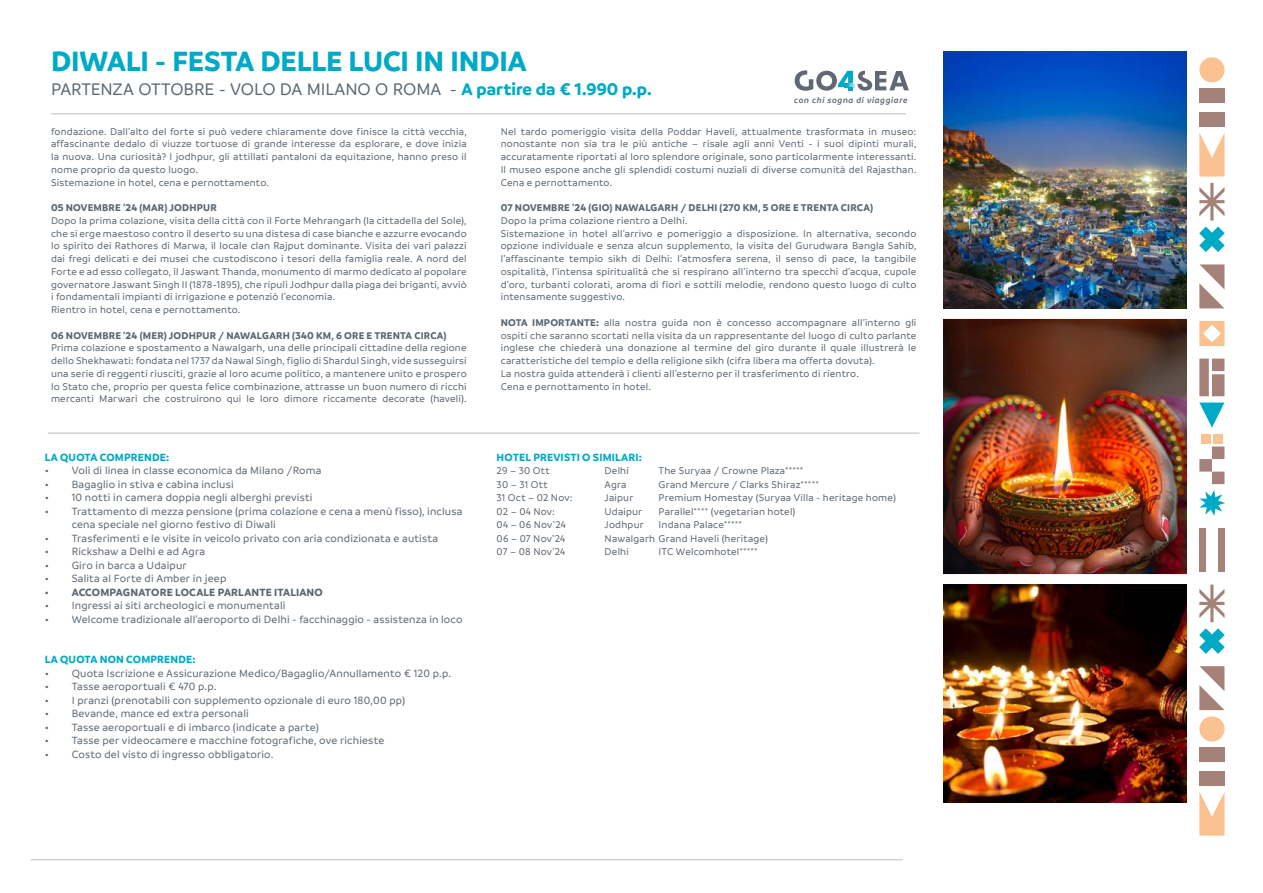
<style>
.page{position:relative;width:1263px;height:893px;background:#fff}
.page>*{position:absolute;margin:0;border:0;box-sizing:border-box;transform-origin:0 0}
.t1{font:700 30px "Branding";letter-spacing:-.005em;color:#00aac6}
.t2{font:500 18px "Branding";letter-spacing:-.005em;color:#5c6771}
.t3{font:500 11.25px/13.5px "Branding";letter-spacing:.015em;color:#5d6771}
.t4{font:700 11.25px "Branding";letter-spacing:.015em;color:#00aac6}
.t5{font:700 11.25px "Branding";letter-spacing:.015em;color:#5d6771}
.t6{font:500 10.5px/12.8px "Branding";letter-spacing:.02em;color:#5c6771}
.t7{font:500 10.5px "Branding";letter-spacing:.02em;color:#5d6771}
.t8{font:700 10.5px "Branding";letter-spacing:.02em;color:#5c6771}
.t9{font:italic 600 9px "Branding";letter-spacing:.065em;color:#616773}
.s1{font-weight:700;color:#00aac6}
.s2{font-weight:700}
</style>
<div class="page">
<img style="left:944px;top:319px;width:242px;height:255px">
<img style="left:944px;top:51px;width:242px;height:258px">
<img style="left:944px;top:584px;width:242px;height:219px">
<hr style="left:31px;top:859px;width:871px;height:1px;background:#5c6771">
<hr style="left:51px;top:113px;width:855px;height:2px;background:#5c6771">
<svg style="left:795px;top:70px;width:114px;height:21px"></svg>
<svg style="left:844px;top:83px;width:11px;height:4px"></svg>
<svg style="left:1199px;top:628px;width:26px;height:26px"></svg>
<div style="left:1199px;top:716px;width:25px;height:25px;background:#fac290;border-radius:50%"></div>
<div style="left:1199px;top:771px;width:25px;height:14px;background:#a58279"></div>
<div style="left:1199px;top:748px;width:25px;height:14px;background:#a58279"></div>
<svg style="left:1199px;top:666px;width:25px;height:44px"></svg>
<svg style="left:1199px;top:792px;width:25px;height:44px"></svg>
<svg style="left:1199px;top:585px;width:25px;height:37px"></svg>
<svg style="left:1199px;top:446px;width:25px;height:38px"></svg>
<svg style="left:1199px;top:321px;width:25px;height:25px"></svg>
<svg style="left:1199px;top:403px;width:25px;height:25px"></svg>
<svg style="left:1199px;top:359px;width:25px;height:37px"></svg>
<div style="left:1218px;top:528px;width:6px;height:44px;background:#a58279"></div>
<div style="left:1199px;top:528px;width:7px;height:44px;background:#a58279"></div>
<svg style="left:1199px;top:490px;width:26px;height:26px"></svg>
<div style="left:1213px;top:434px;width:10px;height:9px;background:#fac290"></div>
<div style="left:1201px;top:434px;width:9px;height:9px;background:#fac290"></div>
<svg style="left:1199px;top:227px;width:26px;height:25px"></svg>
<div style="left:1199px;top:57px;width:25px;height:25px;background:#fac290;border-radius:50%"></div>
<div style="left:1199px;top:112px;width:25px;height:14px;background:#a58279"></div>
<div style="left:1199px;top:89px;width:25px;height:14px;background:#a58279"></div>
<svg style="left:1199px;top:264px;width:25px;height:44px"></svg>
<svg style="left:1199px;top:133px;width:25px;height:44px"></svg>
<svg style="left:1199px;top:183px;width:25px;height:37px"></svg>
<hr style="left:48px;top:432px;width:871px;height:2px;background:#5c6771">
<h1 class="t1" style="left:51px;top:43px;width:477px">DIWALI - FESTA DELLE LUCI IN INDIA</h1>
<h2 class="t2" style="left:51px;top:79px;width:602px">PARTENZA OTTOBRE - VOLO DA MILANO O ROMA - <span class="s1">A partire da € 1.990 p.p.</span></h2>
<p class="t9" style="left:794px;top:95px;width:115px">con chi sogna di viaggiare</p>
<p class="t6" style="left:51px;top:125px;width:417px">fondazione. Dall’alto del forte si può vedere chiaramente dove finisce la città vecchia, affascinante dedalo di viuzze tortuose di grande interesse da esplorare, e dove inizia la nuova. Una curiosità? I jodhpur, gli attillati pantaloni da equitazione, hanno preso il nome proprio da questo luogo.<br>Sistemazione in hotel, cena e pernottamento.</p>
<p class="t8" style="left:51px;top:202px;width:167px">05 NOVEMBRE ’24 (MAR) JODHPUR</p>
<p class="t6" style="left:51px;top:214px;width:417px">Dopo la prima colazione, visita della città con il Forte Mehrangarh (la cittadella del Sole), che si erge maestoso contro il deserto su una distesa di case bianche e azzurre evocando lo spirito dei Rathores di Marwa, il locale clan Rajput dominante. Visita dei vari palazzi dai fregi delicati e dei musei che custodiscono i tesori della famiglia reale. A nord del Forte e ad esso collegato, il Jaswant Thanda, monumento di marmo dedicato al popolare governatore Jaswant Singh II (1878-1895), che ripulì Jodhpur dalla piaga dei briganti, avviò i fondamentali impianti di irrigazione e potenziò l’economia.<br>Rientro in hotel, cena e pernottamento.</p>
<p class="t8" style="left:51px;top:329px;width:397px">06 NOVEMBRE ’24 (MER) JODHPUR / NAWALGARH (340 KM, 6 ORE E TRENTA CIRCA)</p>
<p class="t6" style="left:51px;top:342px;width:417px;text-align:justify">Prima colazione e spostamento a Nawalgarh, una delle principali cittadine della regione dello Shekhawati: fondata nel 1737 da Nawal Singh, figlio di Shardul Singh, vide susseguirsi una serie di reggenti riusciti, grazie al loro acume politico, a mantenere unito e prospero lo Stato che, proprio per questa felice combinazione, attrasse un buon numero di ricchi mercanti Marwari che costruirono qui le loro dimore riccamente decorate (haveli).</p>
<p class="t4" style="left:45px;top:451px;width:126px">LA QUOTA COMPRENDE:</p>
<p class="t3" style="left:45px;top:464px;width:278px">• Voli di linea in classe economica da Milano /Roma</p>
<p class="t3" style="left:45px;top:477px;width:190px">• Bagaglio in stiva e cabina inclusi</p>
<p class="t3" style="left:45px;top:491px;width:269px">• 10 notti in camera doppia negli alberghi previsti</p>
<p class="t3" style="left:72px;top:504px;width:392px;text-indent:-27px">• Trattamento di mezza pensione (prima colazione e cena a menù fisso), inclusa cena speciale nel giorno festivo di Diwali</p>
<p class="t3" style="left:45px;top:531px;width:395px">• Trasferimenti e le visite in veicolo privato con aria condizionata e autista</p>
<p class="t3" style="left:45px;top:545px;width:162px">• Rickshaw a Delhi e ad Agra</p>
<p class="t3" style="left:45px;top:558px;width:144px">• Giro in barca a Udaipur</p>
<p class="t3" style="left:45px;top:572px;width:183px">• Salita al Forte di Amber in jeep</p>
<p class="t5" style="left:45px;top:586px;width:280px">• ACCOMPAGNATORE LOCALE PARLANTE ITALIANO</p>
<p class="t3" style="left:45px;top:599px;width:242px">• Ingressi ai siti archeologici e monumentali</p>
<p class="t3" style="left:45px;top:612px;width:419px">• Welcome tradizionale all’aeroporto di Delhi - facchinaggio - assistenza in loco</p>
<p class="t4" style="left:45px;top:653px;width:153px">LA QUOTA NON COMPRENDE:</p>
<p class="t3" style="left:45px;top:666px;width:408px">• Quota Iscrizione e Assicurazione Medico/Bagaglio/Annullamento € 120 p.p.</p>
<p class="t3" style="left:45px;top:680px;width:173px">• Tasse aeroportuali € 470 p.p.</p>
<p class="t3" style="left:45px;top:693px;width:362px">• I pranzi (prenotabili con supplemento opzionale di euro 180,00 pp)</p>
<p class="t3" style="left:45px;top:707px;width:206px">• Bevande, mance ed extra personali</p>
<p class="t3" style="left:45px;top:720px;width:276px">• Tasse aeroportuali e di imbarco (indicate a parte)</p>
<p class="t3" style="left:45px;top:734px;width:341px">• Tasse per videocamere e macchine fotografiche, ove richieste</p>
<p class="t3" style="left:45px;top:747px;width:230px">• Costo del visto di ingresso obbligatorio.</p>
<p class="t6" style="left:501px;top:125px;width:417px;text-align:justify">Nel tardo pomeriggio visita della Poddar Haveli, attualmente trasformata in museo: nonostante non sia tra le più antiche – risale agli anni Venti - i suoi dipinti murali, accuratamente riportati al loro splendore originale, sono particolarmente interessanti.<br>Il museo espone anche gli splendidi costumi nuziali di diverse comunità del Rajasthan.<br>Cena e pernottamento.</p>
<p class="t8" style="left:501px;top:202px;width:374px">07 NOVEMBRE ’24 (GIO) NAWALGARH / DELHI (270 KM, 5 ORE E TRENTA CIRCA)</p>
<p class="t6" style="left:501px;top:214px;width:417px">Dopo la prima colazione rientro a Delhi.<br>Sistemazione in hotel all’arrivo e pomeriggio a disposizione. In alternativa, secondo opzione individuale e senza alcun supplemento, la visita del Gurudwara Bangla Sahib, l’affascinante tempio sikh di Delhi: l’atmosfera serena, il senso di pace, la tangibile ospitalità, l’intensa spiritualità che si respirano all’interno tra specchi d’acqua, cupole d’oro, turbanti colorati, aroma di fiori e sottili melodie, rendono questo luogo di culto intensamente suggestivo.</p>
<p class="t6" style="left:501px;top:316px;width:417px"><span class="s2">NOTA IMPORTANTE:</span> alla nostra guida non è concesso accompagnare all’interno gli ospiti che saranno scortati nella visita da un rappresentante del luogo di culto parlante inglese che chiederà una donazione al termine del giro durante il quale illustrerà le caratteristiche del tempio e della religione sikh (cifra libera ma offerta dovuta).<br>La nostra guida attenderà i clienti all’esterno per il trasferimento di rientro.<br>Cena e pernottamento in hotel.</p>
<p class="t4" style="left:497px;top:451px;width:147px">HOTEL PREVISTI O SIMILARI:</p>
<p class="t7" style="left:497px;top:465px;width:55px">29 – 30 Ott</p>
<p class="t7" style="left:605px;top:465px;width:26px">Delhi</p>
<p class="t7" style="left:659px;top:465px;width:146px">The Suryaa / Crowne Plaza*****</p>
<p class="t7" style="left:497px;top:479px;width:53px">30 – 31 Ott</p>
<p class="t7" style="left:605px;top:479px;width:23px">Agra</p>
<p class="t7" style="left:659px;top:479px;width:162px">Grand Mercure / Clarks Shiraz*****</p>
<p class="t7" style="left:497px;top:492px;width:77px">31 Oct – 02 Nov:</p>
<p class="t7" style="left:605px;top:492px;width:30px">Jaipur</p>
<p class="t7" style="left:659px;top:492px;width:239px">Premium Homestay (Suryaa Villa - heritage home)</p>
<p class="t7" style="left:497px;top:506px;width:60px">02 – 04 Nov:</p>
<p class="t7" style="left:605px;top:506px;width:39px">Udaipur</p>
<p class="t7" style="left:659px;top:506px;width:138px">Parallel**** (vegetarian hotel)</p>
<p class="t7" style="left:497px;top:519px;width:71px">04 – 06 Nov’24</p>
<p class="t7" style="left:605px;top:519px;width:41px">Jodhpur</p>
<p class="t7" style="left:659px;top:519px;width:85px">Indana Palace*****</p>
<p class="t7" style="left:497px;top:533px;width:70px">06 – 07 Nov’24</p>
<p class="t7" style="left:605px;top:533px;width:165px">Nawalgarh Grand Haveli (heritage)</p>
<p class="t7" style="left:497px;top:546px;width:70px">07 – 08 Nov’24</p>
<p class="t7" style="left:605px;top:546px;width:26px">Delhi</p>
<p class="t7" style="left:659px;top:546px;width:101px">ITC Welcomhotel*****</p>
</div>
